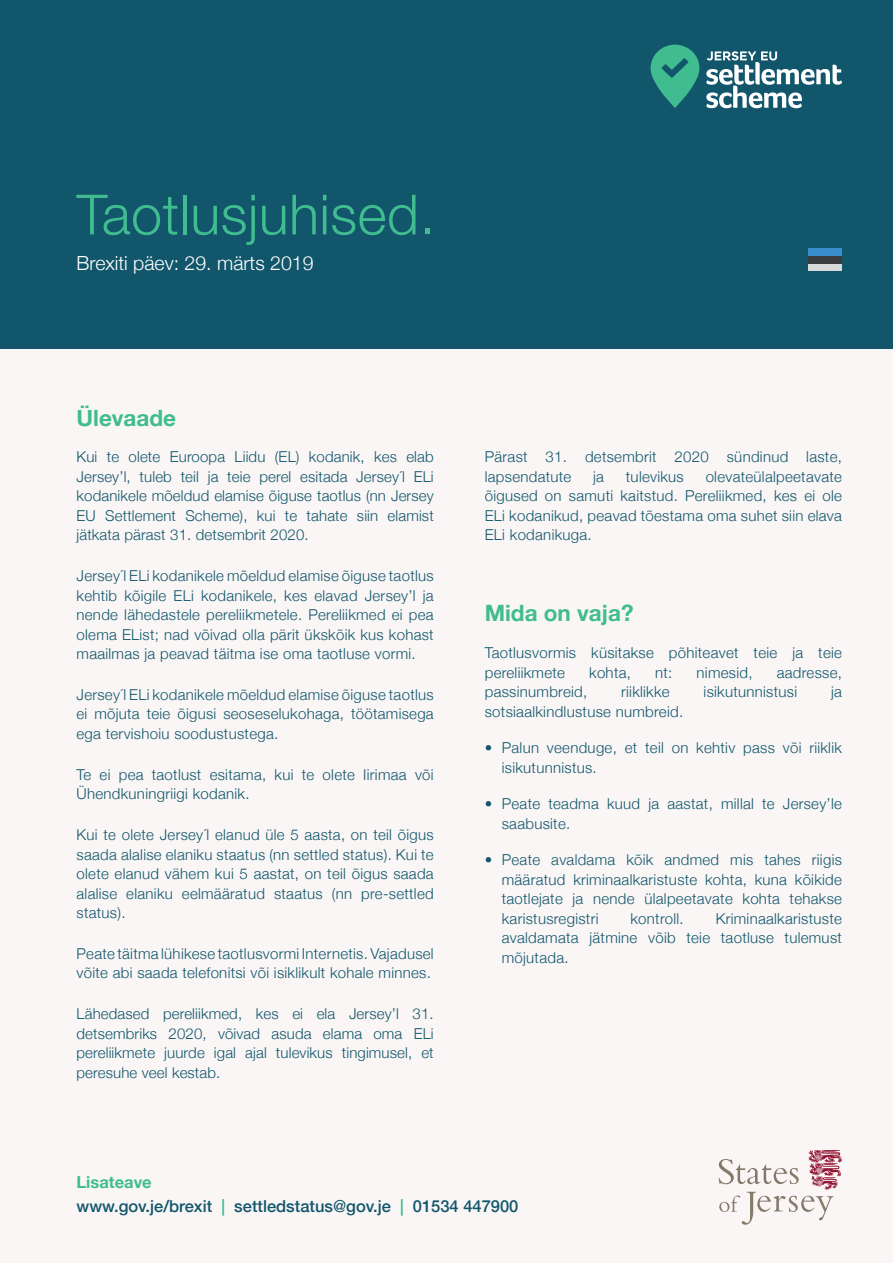
<style>
.page{position:relative;width:893px;height:1263px;background:#faf6f6}
.page>*{position:absolute;margin:0;border:0;box-sizing:border-box;transform-origin:0 0}
.t1{font:300 55.5px "Helvetica Neue";letter-spacing:.01em;color:#40bc90}
.t2{font:700 22.5px "Helvetica Neue";color:#40bc90}
.t3{font:300 19.5px "Helvetica Neue";color:#fff}
.t4{font:500 16.5px/24px "Helvetica Neue";color:#11566b}
.t5{font:300 15px/19.5px "Helvetica Neue";letter-spacing:.02em;color:#11566b;text-align:justify}
.s1{font-weight:700;color:#40bc90}
.s2{color:#40bc90}
</style>
<div class="page">
<div style="left:0;top:0;width:893px;height:349px;background:#11566b"></div>
<svg style="left:651px;top:45px;width:48px;height:63px"></svg>
<svg style="left:706px;top:51px;width:136px;height:57px"></svg>
<svg style="left:719px;top:1150px;width:123px;height:75px"></svg>
<div style="left:809px;top:264px;width:33px;height:7px;background:#d7d8da"></div>
<div style="left:809px;top:256px;width:33px;height:8px;background:#383c3f"></div>
<div style="left:809px;top:249px;width:33px;height:7px;background:#398dcc"></div>
<h1 class="t1" style="left:77px;top:170px;width:360px">Taotlusjuhised.</h1>
<h3 class="t3" style="left:77px;top:248px;width:238px">Brexiti päev: 29. märts 2019</h3>
<h2 class="t2" style="left:77px;top:400px;width:101px">Ülevaade</h2>
<p class="t5" style="left:77px;top:446px;width:359px">Kui te olete Euroopa Liidu (EL) kodanik, kes elab Jersey’l, tuleb teil ja teie perel esitada Jersey´l ELi kodanikele mõeldud elamise õiguse taotlus (nn Jersey EU Settlement Scheme), kui te tahate siin elamist jätkata pärast 31. detsembrit 2020.</p>
<p class="t5" style="left:77px;top:565px;width:359px">Jersey´l ELi kodanikele mõeldud elamise õiguse taotlus kehtib kõigile ELi kodanikele, kes elavad Jersey’l ja nende lähedastele pereliikmetele. Pereliikmed ei pea olema EList; nad võivad olla pärit ükskõik kus kohast maailmas ja peavad täitma ise oma taotluse vormi.</p>
<p class="t5" style="left:77px;top:684px;width:359px">Jersey´l ELi kodanikele mõeldud elamise õiguse taotlus ei mõjuta teie õigusi seoseselukohaga, töötamisega ega tervishoiu soodustustega.</p>
<p class="t5" style="left:77px;top:763px;width:359px">Te ei pea taotlust esitama, kui te olete Iirimaa või<br>Ühendkuningriigi kodanik.</p>
<p class="t5" style="left:77px;top:824px;width:359px">Kui te olete Jersey´l elanud üle 5 aasta, on teil õigus saada alalise elaniku staatus (nn settled status). Kui te olete elanud vähem kui 5 aastat, on teil õigus saada alalise elaniku eelmääratud staatus (nn pre-settled status).</p>
<p class="t5" style="left:77px;top:942px;width:359px">Peate täitma lühikese taotlusvormi Internetis. Vajadusel võite abi saada telefonitsi või isiklikult kohale minnes.</p>
<p class="t5" style="left:77px;top:1003px;width:359px">Lähedased pereliikmed, kes ei ela Jersey’l 31. detsembriks 2020, võivad asuda elama oma ELi pereliikmete juurde igal ajal tulevikus tingimusel, et peresuhe veel kestab.</p>
<p class="t5" style="left:485px;top:446px;width:359px">Pärast 31. detsembrit 2020 sündinud laste, lapsendatute</p>
<p class="t5" style="left:485px;top:466px;width:359px;text-indent:221px">olevateülalpeetavate õigused on samuti kaitstud. Pereliikmed, kes ei ole ELi kodanikud, peavad tõestama oma suhet siin elava ELi kodanikuga.</p>
<p class="t5" style="left:593px;top:466px;width:12px">ja</p>
<p class="t5" style="left:626px;top:466px;width:59px">tulevikus</p>
<h2 class="t2" style="left:485px;top:596px;width:150px">Mida on vaja?</h2>
<p class="t5" style="left:485px;top:642px;width:359px">Taotlusvormis küsitakse põhiteavet teie ja teie pereliikmete</p>
<p class="t5" style="left:589px;top:661px;width:43px">kohta,</p>
<p class="t5" style="left:655px;top:661px;width:19px">nt:</p>
<p class="t5" style="left:697px;top:661px;width:57px">nimesid,</p>
<p class="t5" style="left:777px;top:661px;width:67px">aadresse,</p>
<p class="t5" style="left:485px;top:681px;width:104px">passinumbreid,</p>
<p class="t5" style="left:621px;top:681px;width:50px">riiklikke</p>
<p class="t5" style="left:704px;top:681px;width:95px">isikutunnistusi</p>
<p class="t5" style="left:831px;top:681px;width:12px">ja</p>
<p class="t5" style="left:485px;top:700px;width:200px">sotsiaalkindlustuse numbreid.</p>
<p class="t5" style="left:502px;top:737px;width:342px;text-indent:-17px">• Palun veenduge, et teil on kehtiv pass või riiklik isikutunnistus.</p>
<p class="t5" style="left:502px;top:793px;width:342px;text-indent:-17px">• Peate teadma kuud ja aastat, millal te Jersey’le saabusite.</p>
<p class="t5" style="left:502px;top:849px;width:342px;text-indent:-17px">• Peate avaldama kõik andmed mis tahes riigis määratud kriminaalkaristuste kohta, kuna kõikide taotlejate ja nende ülalpeetavate kohta tehakse karistusregistri</p>
<p class="t5" style="left:502px;top:907px;width:342px;text-indent:214px">Kriminaalkaristuste avaldamata jätmine võib teie taotluse tulemust mõjutada.</p>
<p class="t5" style="left:630px;top:907px;width:55px">kontroll.</p>
<p class="t4" style="left:77px;top:1168px;width:443px"><span class="s1">Lisateave<br></span>www.gov.je/brexit <span class="s2">|</span> settledstatus@gov.je <span class="s2">|</span> 01534 447900</p>
</div>
